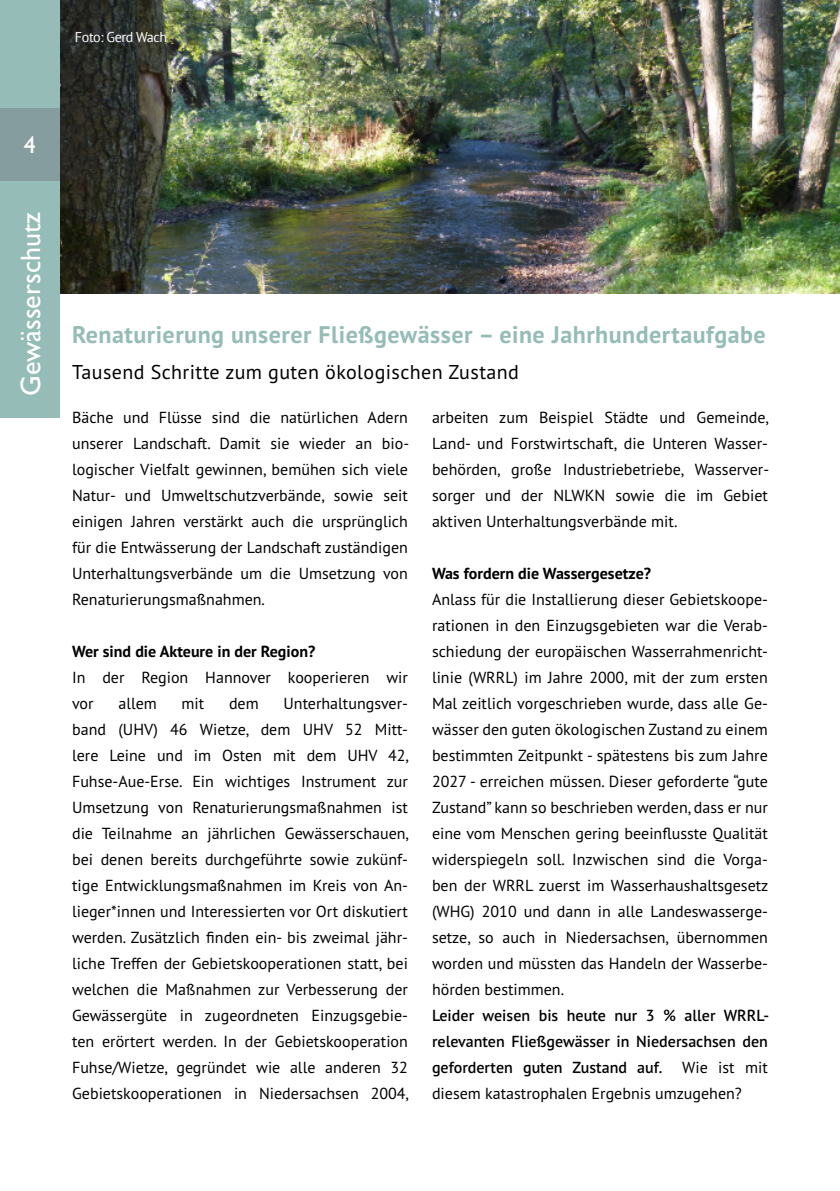
<style>
.page{position:relative;width:840px;height:1191px;background:#fff}
.page>*{position:absolute;margin:0;border:0;box-sizing:border-box;transform-origin:0 0}
.t1{font:28px "Gill Sans";color:#fff}
.t2{font:700 24px "PT Sans Pro";letter-spacing:.02em;color:#95bcb7}
.t3{font:24px "Gill Sans";color:#fff}
.t4{font:20px "PT Sans Pro";letter-spacing:.02em;color:#000}
.t5{font:16px/26px "PT Sans Pro";color:#000;text-align:justify}
.t6{font:600 16px/26px "PT Sans Pro";color:#000;text-align:justify}
.t7{font:700 16px "PT Sans Pro";color:#000}
.t8{font:14.2px "PT Sans";letter-spacing:-.03em;color:#fff}
.s1{font-weight:400}
</style>
<div class="page">
<img style="left:59px;top:0;width:780px;height:293px">
<div style="left:0;top:0;width:59px;height:417px;background:#95bcb7"></div>
<div style="left:0;top:109px;width:60px;height:72px;background:#859d9e"></div>
<p class="t8" style="left:75px;top:27px;width:94px">Foto: Gerd Wach</p>
<h2 class="t3" style="left:24px;top:130px;width:14px">4</h2>
<h1 class="t1" style="left:14px;top:396px;width:185px;rotate:-90deg">Gewässerschutz</h1>
<h2 class="t2" style="left:72px;top:319px;width:694px">Renaturierung unserer Fließgewässer – eine Jahrhundertaufgabe</h2>
<p class="t4" style="left:72px;top:359px;width:448px">Tausend Schritte zum guten ökologischen Zustand</p>
<p class="t5" style="left:72px;top:404px;width:338px">Bäche und Flüsse sind die natürlichen Adern unserer Landschaft. Damit sie wieder an bio&shy;logischer Vielfalt gewinnen, bemühen sich viele Natur- und Umweltschutzverbände, sowie seit einigen Jahren verstärkt auch die ursprünglich für die Entwässerung der Landschaft zuständigen Unterhaltungsverbände um die Umsetzung von Renaturierungsmaßnahmen.</p>
<p class="t7" style="left:72px;top:641px;width:245px">Wer sind die Akteure in der Region?</p>
<p class="t5" style="left:72px;top:664px;width:337px">In der Region Hannover kooperieren wir vor</p>
<p class="t5" style="left:118px;top:690px;width:40px">allem</p>
<p class="t5" style="left:181px;top:690px;width:24px">mit</p>
<p class="t5" style="left:229px;top:690px;width:31px">dem</p>
<p class="t5" style="left:72px;top:690px;width:338px;text-indent:211px">Unterhaltungsver&shy;band (UHV) 46 Wietze, dem UHV 52 Mitt&shy;lere Leine und im Osten mit dem UHV 42, Fuhse-Aue-Erse. Ein wichtiges Instrument zur Umsetzung von Renaturierungsmaßnahmen ist die Teilnahme an jährlichen Gewässerschauen, bei denen bereits durchgeführte sowie zukünf&shy;tige Entwicklungsmaßnahmen im Kreis von An&shy;lieger*innen und Interessierten vor Ort diskutiert werden. Zusätzlich finden ein- bis zweimal jähr&shy;liche Treffen der Gebietskooperationen statt, bei welchen die Maßnahmen zur Verbesserung der Gewässergüte in zugeordneten Einzugsgebie&shy;ten erörtert werden. In der Gebietskooperation Fuhse/Wietze, gegründet wie alle anderen 32<br>Gebietskooperationen in Niedersachsen 2004,</p>
<p class="t5" style="left:432px;top:404px;width:338px">arbeiten zum Beispiel Städte und Gemeinde, Land- und Forstwirtschaft, die Unteren Wasser&shy;behörden, große Industriebetriebe, Wasserver&shy;sorger und der NLWKN sowie die im Gebiet aktiven Unterhaltungsverbände mit.</p>
<p class="t7" style="left:432px;top:563px;width:220px">Was fordern die Wassergesetze?</p>
<p class="t5" style="left:432px;top:586px;width:338px">Anlass für die Installierung dieser Gebietskoope&shy;rationen in den Einzugsgebieten war die Verab&shy;schiedung der europäischen Wasserrahmenricht&shy;linie (WRRL) im Jahre 2000, mit der zum ersten Mal zeitlich vorgeschrieben wurde, dass alle Ge&shy;wässer den guten ökologischen Zustand zu einem bestimmten Zeitpunkt - spätestens bis zum Jahre 2027 - erreichen müssen. Dieser geforderte “gute Zustand” kann so beschrieben werden, dass er nur eine vom Menschen gering beeinflusste Qualität widerspiegeln soll. Inzwischen sind die Vorga&shy;ben der WRRL zuerst im Wasserhaushaltsgesetz (WHG) 2010 und dann in alle Landeswasserge&shy;setze, so auch in Niedersachsen, übernommen worden und müssten das Handeln der Wasserbe&shy;hörden bestimmen.</p>
<p class="t6" style="left:432px;top:1002px;width:338px">Leider weisen bis heute nur 3 % aller WRRL&shy;relevanten Fließgewässer in Niedersachsen den geforderten guten Zustand auf. <span class="s1">Wie ist mit diesem katastrophalen Ergebnis umzugehen?</span></p>
</div>
